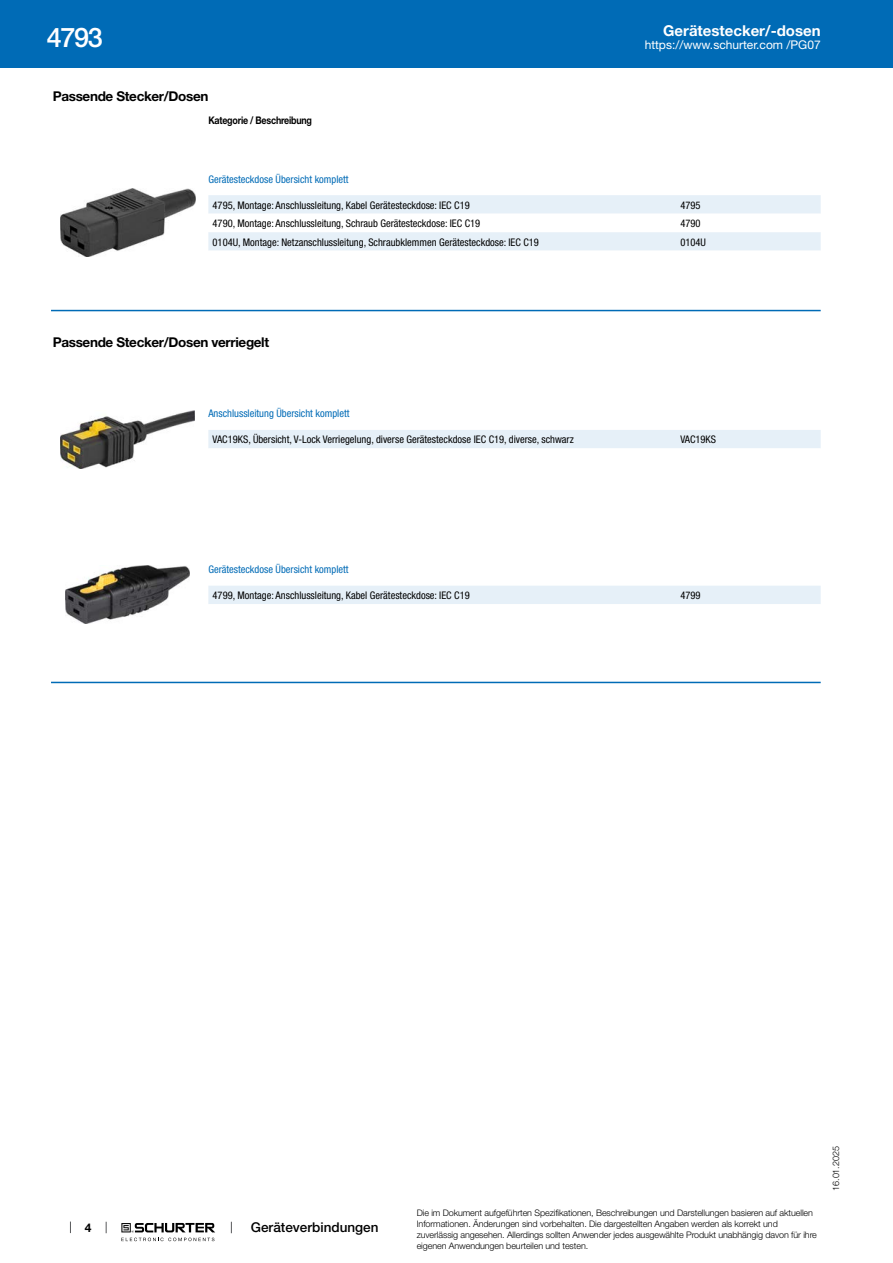
<style>
.page{position:relative;width:893px;height:1263px;background:#fff}
.page>*{position:absolute;margin:0;border:0;box-sizing:border-box;transform-origin:0 0}
.t1{font:500 27px "Helvetica Neue LT";color:#fff}
.t2{font:700 15px "Helvetica Neue LT";color:#fff}
.t3{font:700 13.5px "Helvetica Neue LT";letter-spacing:-.025em;color:#000}
.t4{font:500 13.5px "Helvetica Neue LT";color:#000}
.t5{font:12px "Helvetica Neue LT";color:#fff}
.t6{font:700 12px "Helvetica Neue LT";color:#000}
.t7{font:condensed 10.5px "Helvetica Neue LT";color:#000}
.t8{font:condensed 10.5px "Helvetica Neue LT";color:#006bb6}
.t9{font:700 10.5px "Helvetica Neue LT";letter-spacing:-.025em;color:#000;scale:.85 1}
.t10{font:300 9px/10.8px "Helvetica Neue LT";letter-spacing:-.01em;color:#000}
</style>
<div class="page">
<svg style="left:70px;top:1221px;width:1px;height:12px"></svg>
<svg style="left:121px;top:1223px;width:94px;height:18px"></svg>
<div style="left:0;top:0;width:893px;height:68px;background:#006bb6"></div>
<img style="left:60px;top:189px;width:135px;height:68px">
<svg style="left:208px;top:195px;width:613px;height:56px"></svg>
<hr style="left:51px;top:310px;width:770px;height:1px;background:#006bb6">
<img style="left:61px;top:410px;width:133px;height:58px">
<div style="left:208px;top:430px;width:613px;height:18px;background:#e6f0f8"></div>
<img style="left:65px;top:566px;width:125px;height:58px">
<div style="left:208px;top:586px;width:613px;height:18px;background:#e6f0f8"></div>
<hr style="left:51px;top:682px;width:770px;height:1px;background:#006bb6">
<h1 class="t1" style="left:47px;top:21px;width:57px">4793</h1>
<p class="t3" style="left:53px;top:88px;width:157px">Passende Stecker/Dosen</p>
<p class="t9" style="left:208px;top:114px;width:123px">Kategorie / Beschreibung</p>
<h2 class="t2" style="left:663px;top:21px;width:159px">Gerätestecker/-dosen</h2>
<p class="t5" style="left:645px;top:38px;width:178px">https://www.schurter.com /PG07</p>
<p class="t8" style="left:208px;top:173px;width:142px">Gerätesteckdose Übersicht komplett</p>
<p class="t7" style="left:213px;top:199px;width:259px">4795, Montage: Anschlussleitung, Kabel Gerätesteckdose: IEC C19</p>
<p class="t7" style="left:680px;top:199px;width:22px">4795</p>
<p class="t7" style="left:213px;top:217px;width:269px">4790, Montage: Anschlussleitung, Schraub Gerätesteckdose: IEC C19</p>
<p class="t7" style="left:680px;top:217px;width:22px">4790</p>
<p class="t7" style="left:213px;top:236px;width:328px">0104U, Montage: Netzanschlussleitung, Schraubklemmen Gerätesteckdose: IEC C19</p>
<p class="t7" style="left:680px;top:236px;width:27px">0104U</p>
<p class="t3" style="left:53px;top:334px;width:218px">Passende Stecker/Dosen verriegelt</p>
<p class="t8" style="left:208px;top:407px;width:143px">Anschlussleitung Übersicht komplett</p>
<p class="t7" style="left:213px;top:433px;width:363px">VAC19KS, Übersicht, V-Lock Verriegelung, diverse Gerätesteckdose IEC C19, diverse, schwarz</p>
<p class="t7" style="left:680px;top:433px;width:37px">VAC19KS</p>
<p class="t8" style="left:208px;top:563px;width:142px">Gerätesteckdose Übersicht komplett</p>
<p class="t7" style="left:213px;top:589px;width:259px">4799, Montage: Anschlussleitung, Kabel Gerätesteckdose: IEC C19</p>
<p class="t7" style="left:680px;top:589px;width:22px">4799</p>
<p class="t6" style="left:85px;top:1220px;width:8px">4</p>
<p class="t4" style="left:251px;top:1219px;width:129px">Geräteverbindungen</p>
<p class="t10" style="left:417px;top:1207px;width:402px">Die im Dokument aufgeführten Spezifikationen, Beschreibungen und Darstellungen basieren auf aktuellen Informationen. Änderungen sind vorbehalten. Die dargestellten Angaben werden als korrekt und zuverlässig angesehen. Allerdings sollten Anwender jedes ausgewählte Produkt unabhängig davon für ihre eigenen Anwendungen beurteilen und testen.</p>
<p class="t10" style="left:830px;top:1191px;width:46px;rotate:-90deg">16.01.2025</p>
</div>
